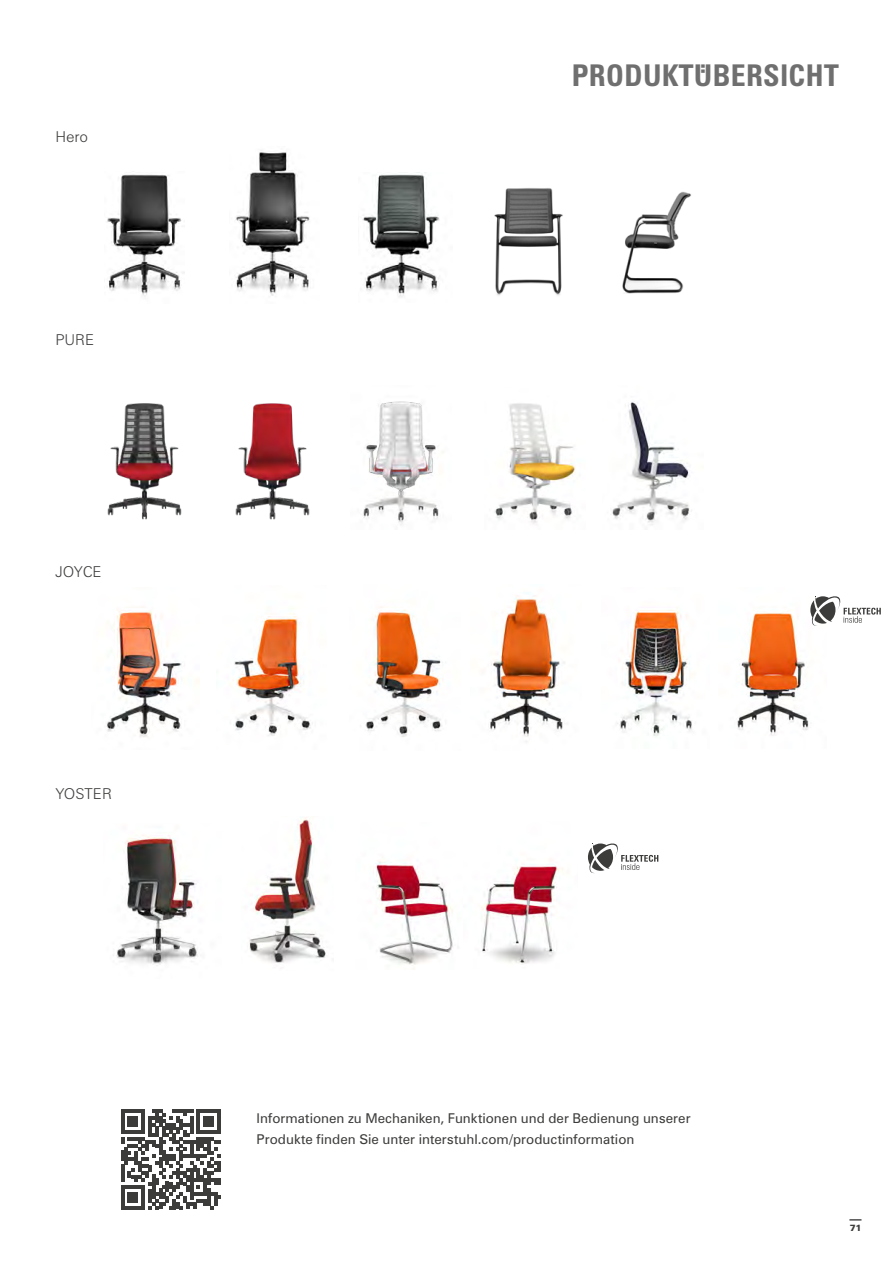
<style>
.page{position:relative;width:893px;height:1263px;background:#fff}
.page>*{position:absolute;margin:0;border:0;box-sizing:border-box;transform-origin:0 0}
.t1{font:30px "Zurich BT Bold Condensed Head";letter-spacing:.01em;color:#706f6f}
.t2{font:300 15px "Zurich BT";color:#3c3c3b}
.t3{font:13.5px/21.6px "Zurich BT";letter-spacing:.005em;color:#3c3c3b}
.t4{font:900 9px "Zurich BT";color:#3c3c3b}
</style>
<div class="page">
<img style="left:107px;top:174px;width:78px;height:123px">
<img style="left:622px;top:191px;width:69px;height:103px">
<img style="left:494px;top:188px;width:69px;height:108px">
<img style="left:362px;top:172px;width:78px;height:125px">
<img style="left:235px;top:152px;width:75px;height:144px">
<img style="left:107px;top:403px;width:75px;height:117px">
<img style="left:494px;top:403px;width:82px;height:121px">
<img style="left:235px;top:403px;width:75px;height:117px">
<img style="left:612px;top:402px;width:80px;height:123px">
<img style="left:363px;top:494px;width:76px;height:31px">
<img style="left:366px;top:401px;width:70px;height:93px">
<img style="left:107px;top:607px;width:93px;height:130px">
<img style="left:234px;top:608px;width:79px;height:128px">
<img style="left:365px;top:607px;width:81px;height:130px">
<img style="left:490px;top:592px;width:75px;height:150px">
<img style="left:617px;top:607px;width:77px;height:130px">
<img style="left:737px;top:611px;width:72px;height:125px">
<img style="left:116px;top:835px;width:82px;height:131px">
<img style="left:249px;top:817px;width:77px;height:146px">
<img style="left:376px;top:861px;width:77px;height:104px">
<img style="left:481px;top:864px;width:82px;height:100px">
<svg style="left:588px;top:843px;width:70px;height:30px"></svg>
<svg style="left:810px;top:596px;width:71px;height:30px"></svg>
<svg style="left:121px;top:1109px;width:100px;height:100px"></svg>
<svg style="left:849px;top:1219px;width:12px;height:1px"></svg>
<p class="t2" style="left:55px;top:127px;width:34px">Hero</p>
<p class="t2" style="left:55px;top:331px;width:40px">PURE</p>
<p class="t2" style="left:55px;top:563px;width:48px">JOYCE</p>
<p class="t2" style="left:55px;top:785px;width:58px">YOSTER</p>
<h1 class="t1" style="left:572px;top:58px;width:269px">PRODUKTÜBERSICHT</h1>
<p class="t3" style="left:257px;top:1107px;width:436px">Informationen zu Mechaniken, Funktionen und der Bedienung unserer<br>Produkte finden Sie unter interstuhl.com/productinformation</p>
<p class="t4" style="left:850px;top:1222px;width:13px">71</p>
</div>
